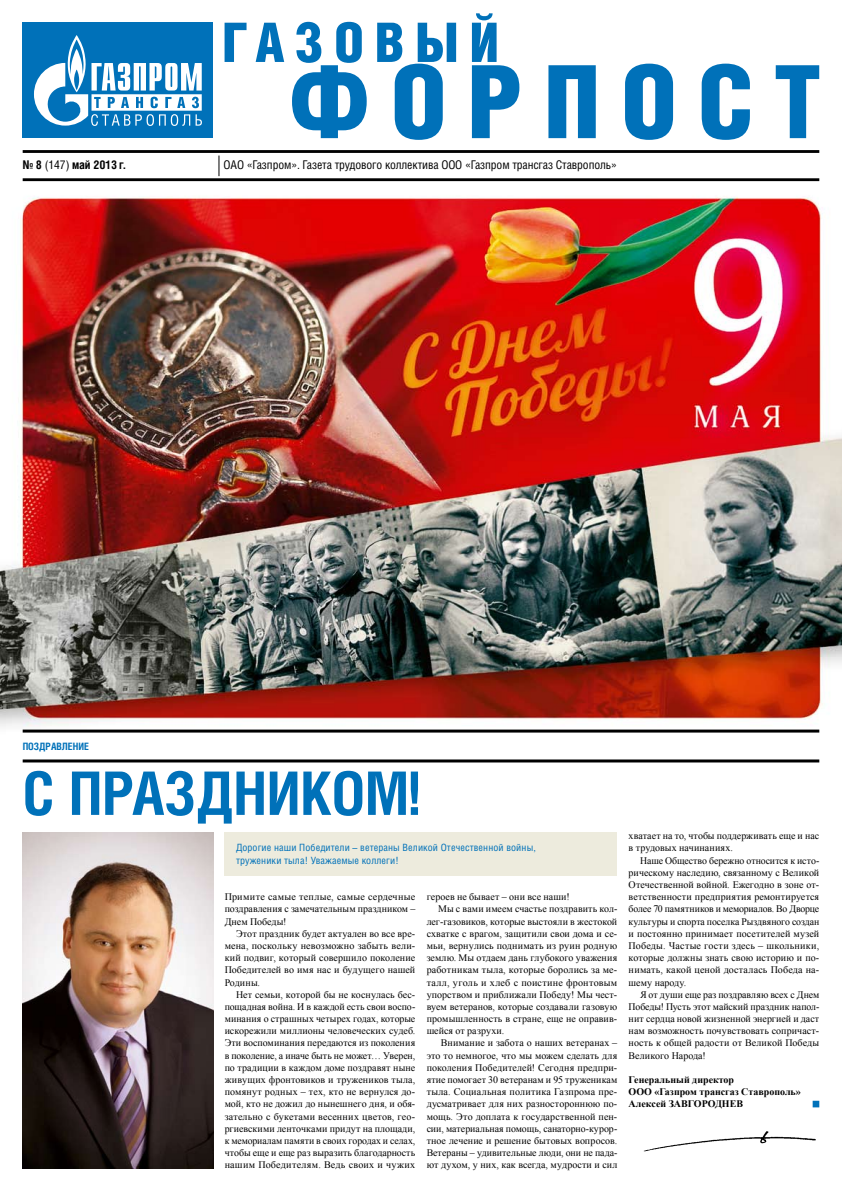
<style>
.page{position:relative;width:842px;height:1191px;background:#fff}
.page>*{position:absolute;margin:0;border:0;box-sizing:border-box;transform-origin:0 0}
.t1{font:700 60px "Helios Cond";color:#0071b9}
.t2{font:12px "Helios Cond";letter-spacing:-.01em;color:#000}
.t3{font:700 12px "Helios Cond";letter-spacing:-.01em;color:#000}
.t4{font:700 10.1px "Helios Cond";color:#0071b9}
.t5{font:10px/12.2px "Times New Roman";letter-spacing:.005em;color:#000;text-align:justify}
.t6{font:10px/12.2px "Helios Cond";letter-spacing:.01em;color:#0071b9;scale:1.04 1}
.t7{font:700 10px/12.2px "Times New Roman";color:#000}
.t8{font:10px "Times New Roman";letter-spacing:.025em;color:#000}
.s1{font-weight:400}
</style>
<div class="page">
<img style="left:0;top:21px;width:842px;height:742px">
<svg style="left:225px;top:23px;width:22px;height:39px"></svg>
<svg style="left:256px;top:23px;width:28px;height:39px"></svg>
<svg style="left:292px;top:22px;width:75px;height:116px"></svg>
<svg style="left:377px;top:23px;width:79px;height:117px"></svg>
<svg style="left:472px;top:13px;width:47px;height:125px"></svg>
<svg style="left:548px;top:65px;width:48px;height:73px"></svg>
<svg style="left:625px;top:64px;width:48px;height:76px"></svg>
<svg style="left:702px;top:64px;width:48px;height:76px"></svg>
<svg style="left:776px;top:65px;width:43px;height:73px"></svg>
<div style="left:23px;top:23px;width:190px;height:115px;background:#0071b9"></div>
<svg style="left:34px;top:35px;width:168px;height:91px"></svg>
<hr style="left:23px;top:150px;width:796px;height:3px;background:#000">
<hr style="left:23px;top:178px;width:796px;height:3px;background:#000">
<div style="left:813px;top:1100px;width:6px;height:7px;background:#0071b9"></div>
<hr style="left:23px;top:729px;width:796px;height:3px;background:#000">
<hr style="left:23px;top:759px;width:796px;height:3px;background:#000">
<img style="left:23px;top:832px;width:190px;height:336px">
<div style="left:225px;top:832px;width:392px;height:44px;background:#edebdd"></div>
<img style="left:644px;top:1131px;width:172px;height:21px">
<svg style="left:219px;top:155px;width:1px;height:21px"></svg>
<p class="t3" style="left:23px;top:157px;width:104px">№ 8 <span class="s1">(147)</span> май 2013 г.</p>
<p class="t2" style="left:224px;top:157px;width:395px">ОАО «Газпром». Газета трудового коллектива ООО «Газпром трансгаз Ставрополь»</p>
<p class="t4" style="left:23px;top:740px;width:68px">ПОЗДРАВЛЕНИЕ</p>
<h1 class="t1" style="left:23px;top:757px;width:399px">С ПРАЗДНИКОМ!</h1>
<p class="t6" style="left:236px;top:841px;width:290px">Дорогие наши Победители – ветераны Великой Отечественной войны, труженики тыла! Уважаемые коллеги!</p>
<p class="t5" style="left:225px;top:890px;width:192px">Примите самые теплые, самые сердечные поздравления с замечательным праздником – Днем Победы!</p>
<p class="t5" style="left:225px;top:927px;width:192px;text-indent:11px">Этот праздник будет актуален во все вре&shy;мена, поскольку невозможно забыть вели&shy;кий подвиг, который совершило поколение Победителей во имя нас и будущего нашей Родины.</p>
<p class="t5" style="left:225px;top:988px;width:192px;text-indent:11px">Нет семьи, которой бы не коснулась бес&shy;пощадная война. И в каждой есть свои воспо&shy;минания о страшных четырех годах, которые искорежили миллионы человеческих судеб.<br>Эти воспоминания передаются из поколения в поколение, а иначе быть не может… Уверен, по традиции в каждом доме поздравят ныне живущих фронтовиков и тружеников тыла, помянут родных – тех, кто не вернулся до&shy;мой, кто не дожил до нынешнего дня, и обя&shy;зательно с букетами весенних цветов, гео&shy;ргиевскими ленточками придут на площади, к мемориалам памяти в своих городах и селах, чтобы еще и еще раз выразить благодарность нашим Победителям. Ведь своих и чужих</p>
<p class="t5" style="left:427px;top:890px;width:145px">героев не бывает – они все наши!</p>
<p class="t5" style="left:438px;top:902px;width:181px">Мы с вами имеем счастье поздравить кол-</p>
<p class="t5" style="left:427px;top:915px;width:192px">лег-газовиков, которые выстояли в жестокой</p>
<p class="t5" style="left:427px;top:927px;width:192px">схватке с врагом, защитили свои дома и се-</p>
<p class="t5" style="left:427px;top:939px;width:192px">мьи, вернулись поднимать из руин родную</p>
<p class="t5" style="left:427px;top:951px;width:192px">землю. Мы отдаем дань глубокого уважения</p>
<p class="t5" style="left:427px;top:963px;width:192px">работникам тыла, которые боролись за ме-</p>
<p class="t8" style="left:427px;top:975px;width:192px">талл, уголь и хлеб с поистине фронтовым</p>
<p class="t5" style="left:427px;top:988px;width:192px">упорством и приближали Победу! Мы чест-</p>
<p class="t5" style="left:427px;top:1000px;width:192px">вуем ветеранов, которые создавали газовую</p>
<p class="t5" style="left:427px;top:1012px;width:192px">промышленность в стране, еще не оправив-</p>
<p class="t5" style="left:427px;top:1024px;width:79px">шейся от разрухи.</p>
<p class="t5" style="left:441px;top:1036px;width:178px">Внимание и забота о наших ветеранах –</p>
<p class="t5" style="left:427px;top:1049px;width:192px">это то немногое, что мы можем сделать для</p>
<p class="t5" style="left:427px;top:1061px;width:192px">поколения Победителей! Сегодня предпри-</p>
<p class="t5" style="left:427px;top:1073px;width:192px">ятие помогает 30 ветеранам и 95 труженикам</p>
<p class="t5" style="left:427px;top:1085px;width:192px">тыла. Социальная политика Газпрома пре-</p>
<p class="t5" style="left:427px;top:1097px;width:192px">дусматривает для них разностороннюю по-</p>
<p class="t5" style="left:427px;top:1110px;width:192px">мощь. Это доплата к государственной пен-</p>
<p class="t5" style="left:427px;top:1122px;width:192px">сии, материальная помощь, санаторно-курор-</p>
<p class="t5" style="left:427px;top:1134px;width:192px">тное лечение и решение бытовых вопросов.</p>
<p class="t5" style="left:427px;top:1146px;width:192px">Ветераны – удивительные люди, они не пада-</p>
<p class="t5" style="left:427px;top:1158px;width:192px">ют духом, у них, как всегда, мудрости и сил</p>
<p class="t5" style="left:629px;top:829px;width:192px">хватает на то, чтобы поддерживать еще и нас в трудовых начинаниях.</p>
<p class="t5" style="left:629px;top:854px;width:192px;text-indent:11px">Наше Общество бережно относится к исто&shy;рическому наследию, связанному с Великой Отечественной войной. Ежегодно в зоне от&shy;ветственности предприятия ремонтируется более 70 памятников и мемориалов. Во Дворце культуры и спорта поселка Рыздвяного создан и постоянно принимает посетителей музей Победы. Частые гости здесь – школьники, которые должны знать свою историю и по&shy;нимать, какой ценой досталась Победа на&shy;шему народу.</p>
<p class="t5" style="left:629px;top:988px;width:192px;text-indent:11px">Я от души еще раз поздравляю всех с Днем Победы! Пусть этот майский праздник напол&shy;нит сердца новой жизненной энергией и даст нам возможность почувствовать сопричаст&shy;ность к общей радости от Великой Победы Великого Народа!</p>
<p class="t7" style="left:629px;top:1073px;width:174px">Генеральный директор<br>ООО «Газпром трансгаз Ставрополь»<br>Алексей Завгороднев</p>
</div>
